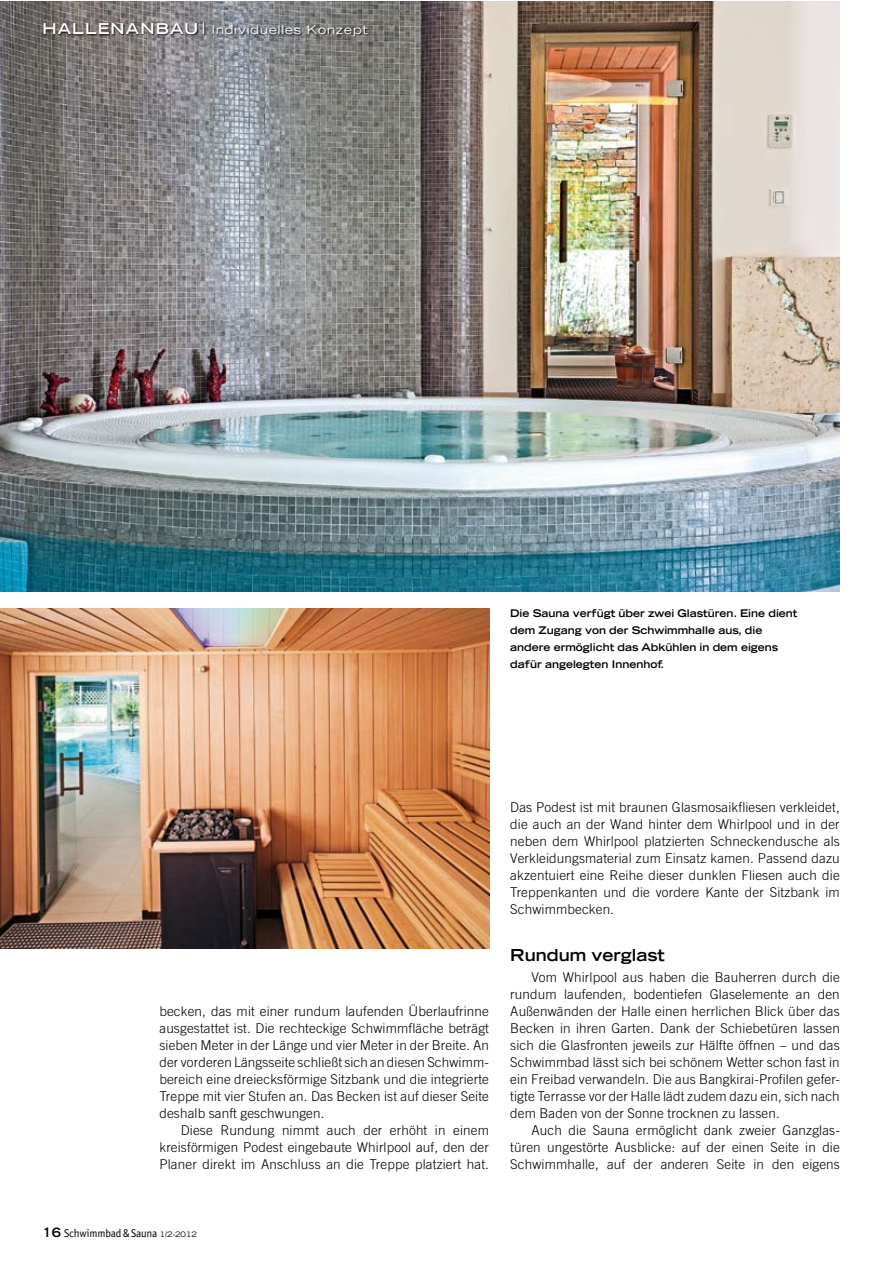
<style>
.page{position:relative;width:893px;height:1263px;background:#fff}
.page>*{position:absolute;margin:0;border:0;box-sizing:border-box;transform-origin:0 0}
.t1{font:700 expanded 16.5px "Trade Gothic LH";color:#000}
.t2{font:300 13.5px/17px "Trade Gothic";letter-spacing:.01em;color:#000;text-align:justify}
.t3{font:expanded 12px "Trade Gothic LH";letter-spacing:.075em;color:#fff}
.t4{font:11.25px "Officina Sans";letter-spacing:-.015em;color:#000}
.t5{font:700 expanded 10.5px/17px "Trade Gothic LH";color:#000}
.s1{font-weight:700;font-size:15px}
.s2{font-family:"Trade Gothic LH";font-weight:700;font-stretch:expanded;font-size:12.75px}
.s3{font-family:"Trade Gothic LH";font-stretch:expanded;font-size:7.5px}
</style>
<div class="page">
<img style="left:0;top:1px;width:840px;height:590px">
<div style="left:44px;top:22px;width:325px;height:16px;background:#000;opacity:.85"></div>
<img style="left:0;top:608px;width:489px;height:340px">
<svg style="left:203px;top:22px;width:1px;height:12px"></svg>
<p class="t3" style="left:43px;top:22px;width:327px"><span class="s1">HALLENANBAU</span> Individuelles Konzept</p>
<p class="t5" style="left:510px;top:604px;width:289px">Die Sauna verfügt über zwei Glastüren. Eine dient dem Zugang von der Schwimmhalle aus, die andere ermöglicht das Abkühlen in dem eigens dafür angelegten Innenhof.</p>
<p class="t2" style="left:159px;top:1003px;width:331px">becken, das mit einer rundum laufenden Überlaufrinne ausgestattet ist. Die rechteckige Schwimmfläche beträgt sieben Meter in der Länge und vier Meter in der Breite. An der vorderen Längsseite schließt sich an diesen Schwimm&shy;bereich eine dreiecksförmige Sitzbank und die integrierte Treppe mit vier Stufen an. Das Becken ist auf dieser Seite deshalb sanft geschwungen.</p>
<p class="t2" style="left:159px;top:1122px;width:331px;text-indent:21px">Diese Rundung nimmt auch der erhöht in einem kreisförmigen Podest eingebaute Whirlpool auf, den der Planer direkt im Anschluss an die Treppe platziert hat.</p>
<p class="t2" style="left:510px;top:799px;width:331px">Das Podest ist mit braunen Glasmosaikfliesen verkleidet, die auch an der Wand hinter dem Whirlpool und in der neben dem Whirlpool platzierten Schneckendusche als Verkleidungsmaterial zum Einsatz kamen. Passend dazu akzentuiert eine Reihe dieser dunklen Fliesen auch die Treppenkanten und die vordere Kante der Sitzbank im Schwimmbecken.</p>
<p class="t1" style="left:510px;top:944px;width:156px">Rundum verglast</p>
<p class="t2" style="left:510px;top:969px;width:331px;text-indent:21px">Vom Whirlpool aus haben die Bauherren durch die rundum laufenden, bodentiefen Glaselemente an den Außenwänden der Halle einen herrlichen Blick über das Becken in ihren Garten. Dank der Schiebetüren lassen sich die Glasfronten jeweils zur Hälfte öffnen – und das Schwimmbad lässt sich bei schönem Wetter schon fast in ein Freibad verwandeln. Die aus Bangkirai-Profilen gefer&shy;tigte Terrasse vor der Halle lädt zudem dazu ein, sich nach dem Baden von der Sonne trocknen zu lassen.</p>
<p class="t2" style="left:510px;top:1122px;width:331px;text-indent:21px">Auch die Sauna ermöglicht dank zweier Ganzglas&shy;türen ungestörte Ausblicke: auf der einen Seite in die Schwimmhalle, auf der anderen Seite in den eigens</p>
<p class="t4" style="left:43px;top:1227px;width:156px"><span class="s2">16</span> Schwimmbad &amp; Sauna <span class="s3">1/2-2012</span></p>
</div>
